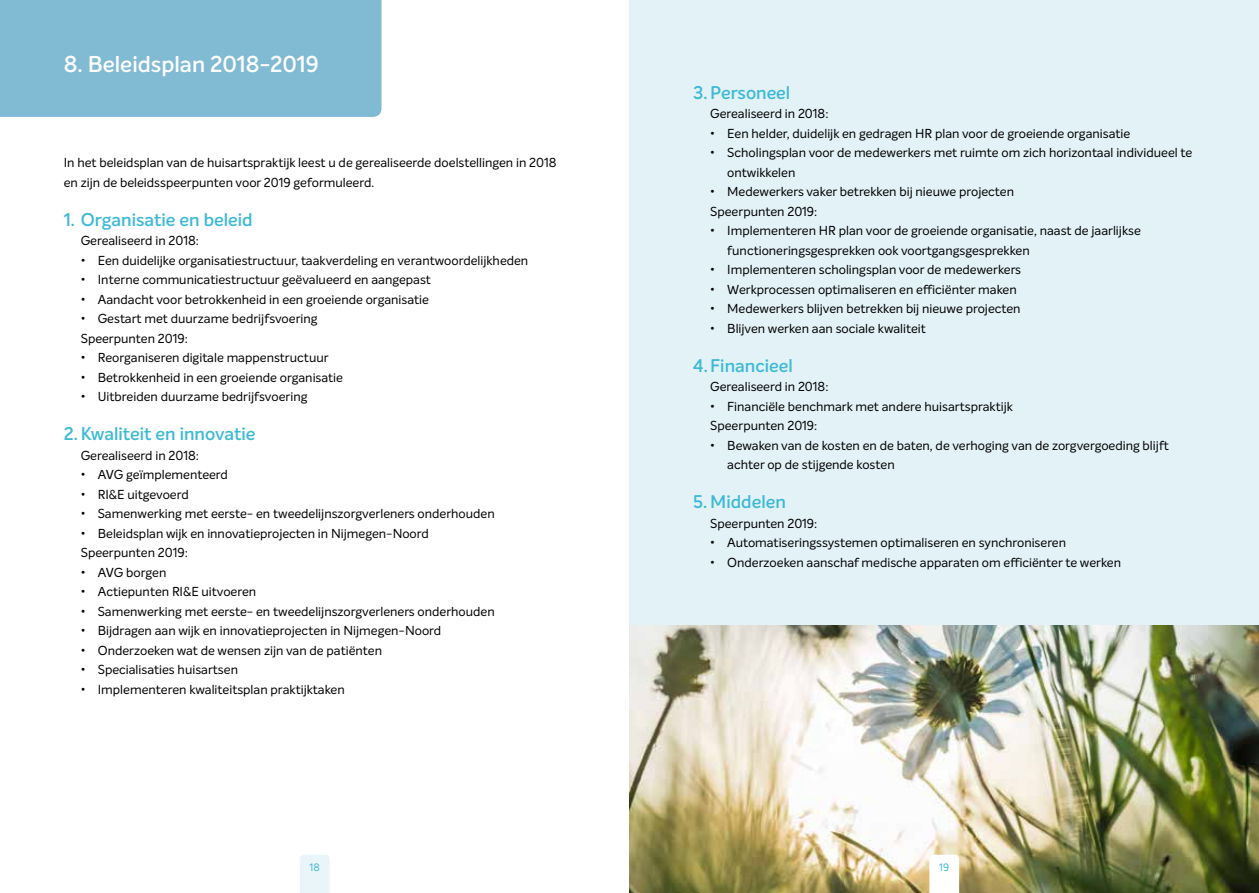
<style>
.page{position:relative;width:1259px;height:893px;background:#fff}
.page>*{position:absolute;margin:0;border:0;box-sizing:border-box;transform-origin:0 0}
.t1{font:600 22.5px "Intelo";color:#fff}
.t2{font:600 18px "Intelo";color:#3db9d6}
.t3{font:12.75px/19.5px "Intelo";color:#000}
.t4{font:10.5px "Intelo";color:#3db9d6}
</style>
<div class="page">
<div style="left:629px;top:0;width:630px;height:893px;background:#e3f2f7"></div>
<img style="left:629px;top:625px;width:630px;height:268px">
<svg style="left:929px;top:855px;width:30px;height:38px"></svg>
<svg style="left:300px;top:855px;width:30px;height:38px"></svg>
<div style="left:0;top:0;width:381px;height:117px;background:#80bad3"></div>
<h1 class="t1" style="left:64px;top:49px;width:256px">8. Beleidsplan 2018-2019</h1>
<p class="t3" style="left:64px;top:153px;width:494px">In het beleidsplan van de huisartspraktijk leest u de gerealiseerde doelstellingen in 2018 en zijn de beleidsspeerpunten voor 2019 geformuleerd.</p>
<h2 class="t2" style="left:64px;top:208px;width:190px">1. Organisatie en beleid</h2>
<p class="t3" style="left:81px;top:231px;width:120px">Gerealiseerd in 2018:</p>
<p class="t3" style="left:81px;top:250px;width:449px">• Een duidelijke organisatiestructuur, taakverdeling en verantwoordelijkheden</p>
<p class="t3" style="left:81px;top:270px;width:352px">• Interne communicatiestructuur geëvalueerd en aangepast</p>
<p class="t3" style="left:81px;top:289px;width:350px">• Aandacht voor betrokkenheid in een groeiende organisatie</p>
<p class="t3" style="left:81px;top:309px;width:238px">• Gestart met duurzame bedrijfsvoering<br>Speerpunten 2019:</p>
<p class="t3" style="left:81px;top:348px;width:249px">• Reorganiseren digitale mappenstructuur</p>
<p class="t3" style="left:81px;top:367px;width:264px">• Betrokkenheid in een groeiende organisatie</p>
<p class="t3" style="left:81px;top:387px;width:228px">• Uitbreiden duurzame bedrijfsvoering</p>
<h2 class="t2" style="left:64px;top:422px;width:193px">2. Kwaliteit en innovatie</h2>
<p class="t3" style="left:81px;top:445px;width:120px">Gerealiseerd in 2018:</p>
<p class="t3" style="left:81px;top:465px;width:149px">• AVG geïmplementeerd</p>
<p class="t3" style="left:81px;top:484px;width:109px">• RI&amp;E uitgevoerd</p>
<p class="t3" style="left:81px;top:504px;width:415px">• Samenwerking met eerste- en tweedelijnszorgverleners onderhouden</p>
<p class="t3" style="left:81px;top:523px;width:349px">• Beleidsplan wijk en innovatieprojecten in Nijmegen-Noord<br>Speerpunten 2019:</p>
<p class="t3" style="left:81px;top:562px;width:87px">• AVG borgen</p>
<p class="t3" style="left:81px;top:582px;width:177px">• Actiepunten RI&amp;E uitvoeren</p>
<p class="t3" style="left:81px;top:601px;width:415px">• Samenwerking met eerste- en tweedelijnszorgverleners onderhouden</p>
<p class="t3" style="left:81px;top:621px;width:362px">• Bijdragen aan wijk en innovatieprojecten in Nijmegen-Noord</p>
<p class="t3" style="left:81px;top:640px;width:303px">• Onderzoeken wat de wensen zijn van de patiënten</p>
<p class="t3" style="left:81px;top:660px;width:159px">• Specialisaties huisartsen</p>
<p class="t3" style="left:81px;top:679px;width:265px">• Implementeren kwaliteitsplan praktijktaken</p>
<h2 class="t2" style="left:693px;top:81px;width:99px">3.Personeel</h2>
<p class="t3" style="left:710px;top:104px;width:120px">Gerealiseerd in 2018:</p>
<p class="t3" style="left:710px;top:123px;width:421px">• Een helder, duidelijk en gedragen HR plan voor de groeiende organisatie</p>
<p class="t3" style="left:727px;top:143px;width:466px;text-indent:-17px">• Scholingsplan voor de medewerkers met ruimte om zich horizontaal individueel te ontwikkelen</p>
<p class="t3" style="left:710px;top:182px;width:305px">• Medewerkers vaker betrekken bij nieuwe projecten<br>Speerpunten 2019:</p>
<p class="t3" style="left:727px;top:221px;width:415px;text-indent:-17px">• Implementeren HR plan voor de groeiende organisatie, naast de jaarlijkse functioneringsgesprekken ook voortgangsgesprekken</p>
<p class="t3" style="left:710px;top:260px;width:312px">• Implementeren scholingsplan voor de medewerkers</p>
<p class="t3" style="left:710px;top:279px;width:308px">• Werkprocessen optimaliseren en efficiënter maken</p>
<p class="t3" style="left:710px;top:299px;width:312px">• Medewerkers blijven betrekken bij nieuwe projecten</p>
<p class="t3" style="left:710px;top:318px;width:217px">• Blijven werken aan sociale kwaliteit</p>
<h2 class="t2" style="left:693px;top:354px;width:101px">4.Financieel</h2>
<p class="t3" style="left:710px;top:377px;width:120px">Gerealiseerd in 2018:</p>
<p class="t3" style="left:710px;top:396px;width:304px">• Financiële benchmark met andere huisartspraktijk<br>Speerpunten 2019:</p>
<p class="t3" style="left:727px;top:435px;width:443px;text-indent:-17px">• Bewaken van de kosten en de baten, de verhoging van de zorgvergoeding blijft achter op de stijgende kosten</p>
<h2 class="t2" style="left:693px;top:491px;width:94px">5. Middelen</h2>
<p class="t3" style="left:710px;top:513px;width:109px">Speerpunten 2019:</p>
<p class="t3" style="left:710px;top:533px;width:357px">• Automatiseringssystemen optimaliseren en synchroniseren</p>
<p class="t3" style="left:710px;top:552px;width:412px">• Onderzoeken aanschaf medische apparaten om efficiënter te werken</p>
<p class="t4" style="left:309px;top:861px;width:12px">18</p>
<p class="t4" style="left:939px;top:861px;width:11px">19</p>
</div>
